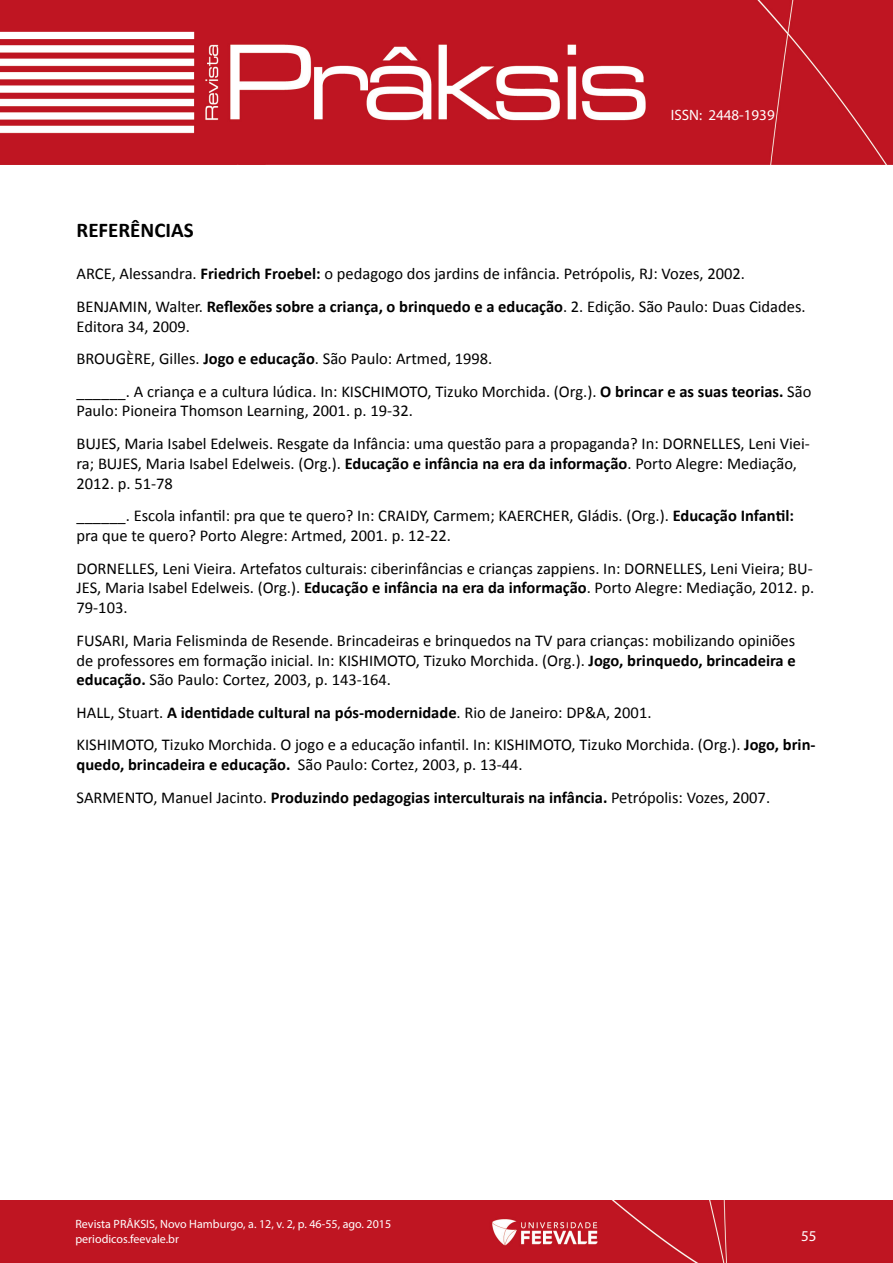
<style>
.page{position:relative;width:893px;height:1263px;background:#fff}
.page>*{position:absolute;margin:0;border:0;box-sizing:border-box;transform-origin:0 0}
.t1{font:700 21px "Calibri";color:#000}
.t2{font:16.5px/32.5px "Calibri";color:#000}
.t3{font:15px "Myriad Pro";color:#fff}
.t4{font:12px/15px "Myriad Pro";color:#fff}
.s1{font-weight:700}
</style>
<div class="page">
<div style="left:0;top:1201px;width:893px;height:62px;background:#bf1522"></div>
<img style="left:0;top:0;width:893px;height:164px">
<p class="t3" style="left:671px;top:106px;width:105px">ISSN: 2448-1939</p>
<p class="t1" style="left:77px;top:216px;width:119px">REFERÊNCIAS</p>
<p class="t2" style="left:77px;top:257px;width:731px">ARCE, Alessandra. <span class="s1">Friedrich Froebel:</span> o pedagogo dos jardins de infância. Petrópolis, RJ: Vozes, 2002.<br>BENJAMIN, Walter. <span class="s1">Reflexões sobre a criança, o brinquedo e a educação</span>. 2. Edição. São Paulo: Duas Cidades.</p>
<p class="t2" style="left:77px;top:310px;width:736px">Editora 34, 2009.<br>BROUGÈRE, Gilles. <span class="s1">Jogo e educação</span>. São Paulo: Artmed, 1998.<br>______. A criança e a cultura lúdica. In: KISCHIMOTO, Tizuko Morchida. (Org.). <span class="s1">O brincar e as suas teorias.</span> São</p>
<p class="t2" style="left:77px;top:395px;width:735px">Paulo: Pioneira Thomson Learning, 2001. p. 19-32.<br>BUJES, Maria Isabel Edelweis. Resgate da Infância: uma questão para a propaganda? In: DORNELLES, Leni Viei-</p>
<p class="t2" style="left:77px;top:453px;width:722px;line-height:19.8px">ra; BUJES, Maria Isabel Edelweis. (Org.). <span class="s1">Educação e infância na era da informação</span>. Porto Alegre: Mediação,<br>2012. p. 51-78</p>
<p class="t2" style="left:77px;top:506px;width:719px;line-height:19.8px">______. Escola infantil: pra que te quero? In: CRAIDY, Carmem; KAERCHER, Gládis. (Org.). <span class="s1">Educação Infantil: </span>pra que te quero? Porto Alegre: Artmed, 2001. p. 12-22.</p>
<p class="t2" style="left:77px;top:558px;width:739px;line-height:19.8px;text-align:justify">DORNELLES, Leni Vieira. Artefatos culturais: ciberinfâncias e crianças zappiens. In: DORNELLES, Leni Vieira; BU-JES, Maria Isabel Edelweis. (Org.). <span class="s1">Educação e infância na era da informação</span>. Porto Alegre: Mediação, 2012. p.<br>79-103.</p>
<p class="t2" style="left:77px;top:630px;width:721px;line-height:19.8px;text-align:justify">FUSARI, Maria Felisminda de Resende. Brincadeiras e brinquedos na TV para crianças: mobilizando opiniões de professores em formação inicial. In: KISHIMOTO, Tizuko Morchida. (Org.). <span class="s1">Jogo, brinquedo, brincadeira e educação.</span> São Paulo: Cortez, 2003, p. 143-164.</p>
<p class="t2" style="left:77px;top:696px;width:740px">HALL, Stuart. <span class="s1">A identidade cultural na pós-modernidade</span>. Rio de Janeiro: DP&amp;A, 2001.<br>KISHIMOTO, Tizuko Morchida. O jogo e a educação infantil. In: KISHIMOTO, Tizuko Morchida. (Org.). <span class="s1">Jogo, brin-</span></p>
<p class="t2" style="left:77px;top:748px;width:695px"><span class="s1">quedo, brincadeira e educação.</span> São Paulo: Cortez, 2003, p. 13-44.<br>SARMENTO, Manuel Jacinto. <span class="s1">Produzindo pedagogias interculturais na infância.</span> Petrópolis: Vozes, 2007.</p>
<p class="t4" style="left:75px;top:1216px;width:317px">Revista PRÂKSIS, Novo Hamburgo, a. 12, v. 2, p. 46-55, ago. 2015 periodicos.feevale.br</p>
<p class="t3" style="left:801px;top:1227px;width:17px">55</p>
</div>
